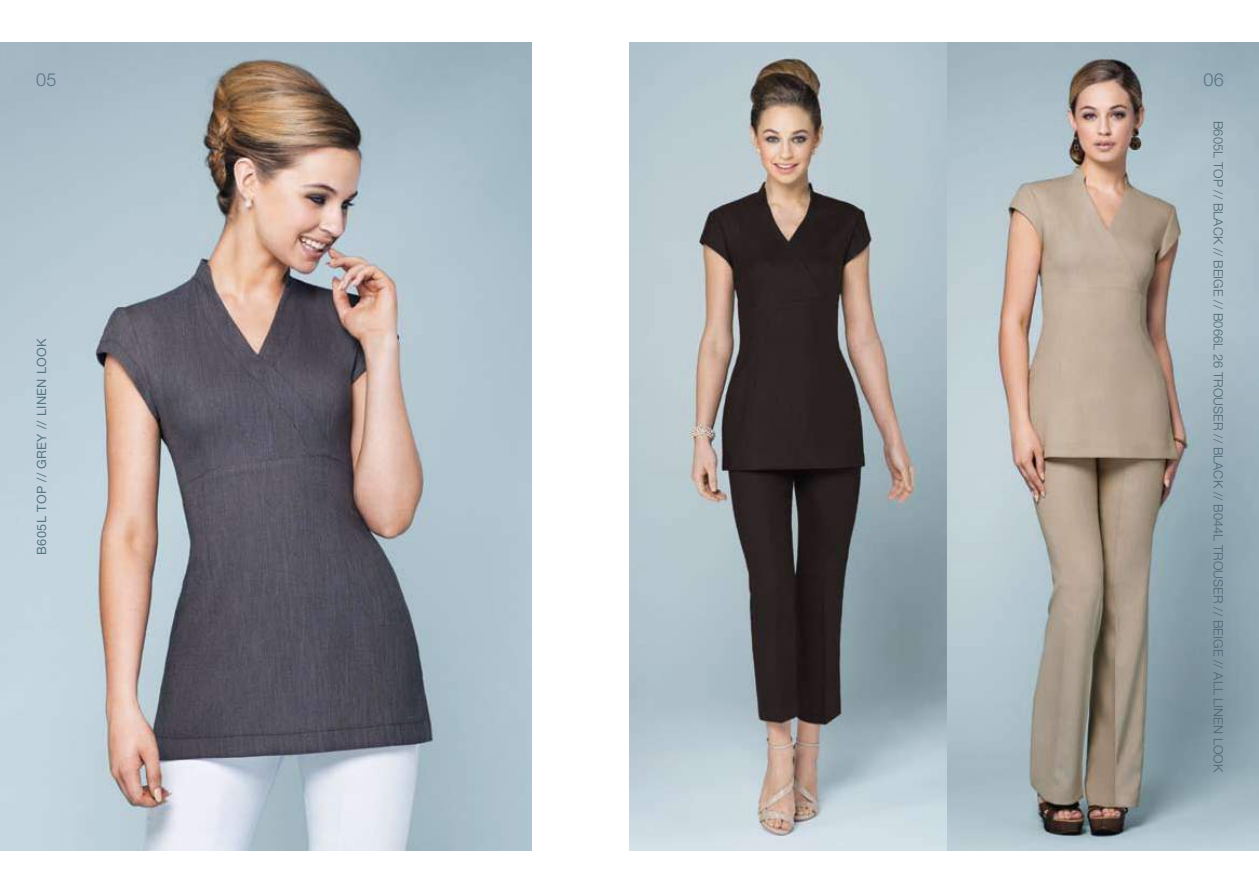
<style>
.page{position:relative;width:1259px;height:893px;background:#fff}
.page>*{position:absolute;margin:0;border:0;box-sizing:border-box;transform-origin:0 0}
.t1{font:300 18px "Helvetica Neue";color:#567581}
.t2{font:300 12.75px "Helvetica Neue";letter-spacing:.01em;color:#4a6771}
.t3{font:12.75px "Helvetica Neue";letter-spacing:.025em;color:#567581}
</style>
<div class="page">
<img style="left:946px;top:43px;width:313px;height:807px">
<img style="left:0;top:43px;width:531px;height:807px">
<img style="left:629px;top:43px;width:317px;height:807px">
<h1 class="t1" style="left:36px;top:69px;width:22px">05</h1>
<h1 class="t1" style="left:1203px;top:69px;width:22px">06</h1>
<p class="t3" style="left:34px;top:555px;width:218px;rotate:-90deg">B605L TOP // GREY // LINEN LOOK</p>
<p class="t2" style="left:1226px;top:121px;width:653px;rotate:90deg">B605L TOP // BLACK // BEIGE // B066L 26 TROUSER // BLACK // B044L TROUSER // BEIGE // ALL LINEN LOOK</p>
</div>
